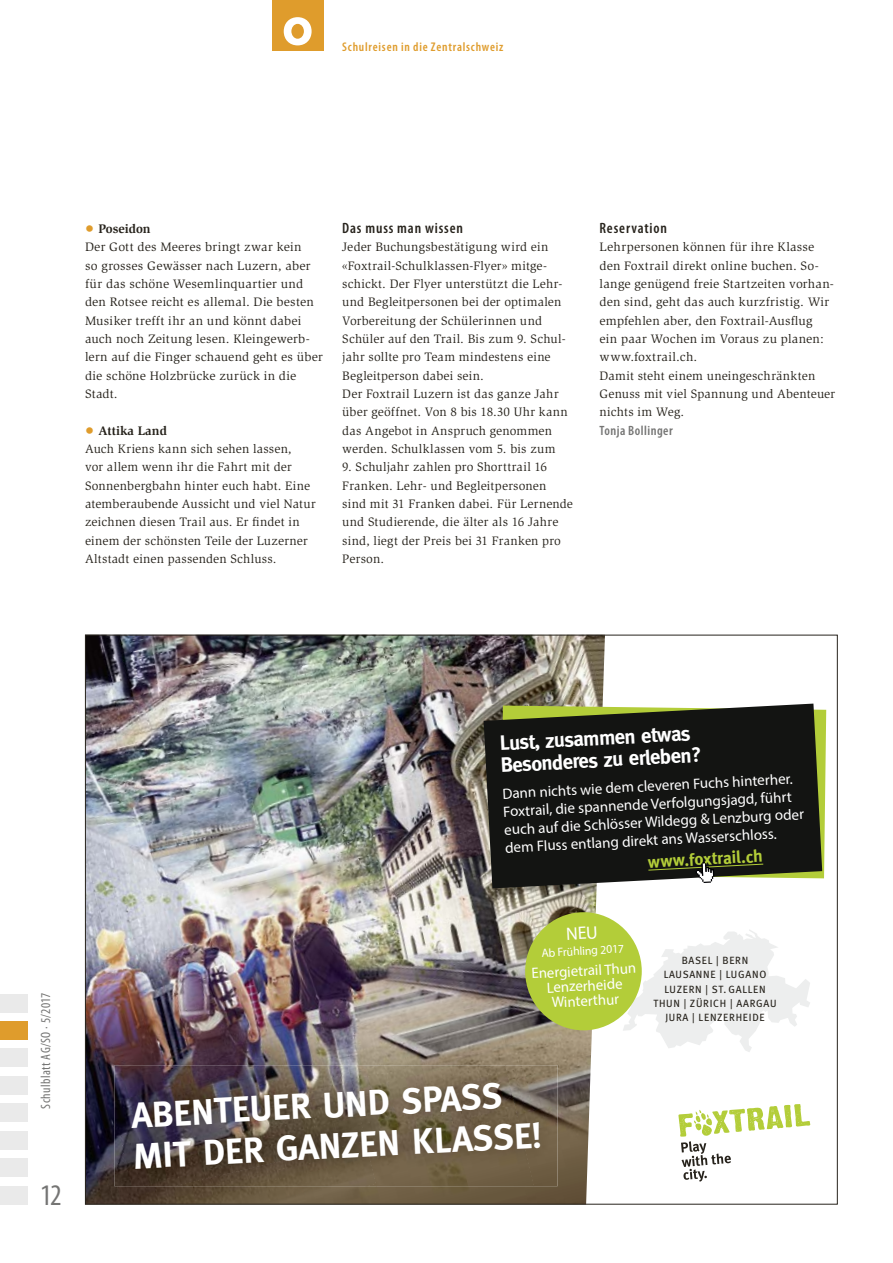
<style>
.page{position:relative;width:893px;height:1263px;background:#fff}
.page>*{position:absolute;margin:0;border:0;box-sizing:border-box;transform-origin:0 0}
.t1{font:800 54px "Futura Std";color:#fff}
.t2{font:700 36px/41px "Meta";color:#fff}
.t3{font:condensed 30px "Myriad Pro";color:#757574}
.t4{font:700 20.85px/22px "Meta";color:#fff}
.t5{font:700 17.1px "Meta";color:#b3cd39}
.t6{font:15px/18px "Myriad Pro";color:#fff}
.t7{font:600 condensed 15px "Myriad Pro";letter-spacing:.055em;color:#27231c}
.t8{font:condensed 13.5px "Myriad Pro";letter-spacing:.03em;color:#757574}
.t9{font:600 condensed 13.5px "Myriad Pro";letter-spacing:.035em;color:#757574}
.t10{font:700 12.75px "Slimbach Std";color:#27231c}
.t11{font:12.6px/18.3px "Slimbach Std";letter-spacing:.015em;color:#27231c}
.t12{font:600 condensed 12.6px "Myriad Pro";letter-spacing:.065em;color:#df9c2c}
.t13{font:12px "Myriad Pro";color:#fff}
.t14{font:10.5px/14.2px "Meta";letter-spacing:.07em;color:#27231c;text-align:center}
.s1{font-weight:400;font-size:18px;color:#df9c2c}
</style>
<div class="page">
<div style="left:272px;top:0;width:51px;height:51px;background:#df9c2c"></div>
<div style="left:0;top:994px;width:28px;height:18px;background:#eaeaea"></div>
<div style="left:0;top:1048px;width:28px;height:19px;background:#eaeaea"></div>
<div style="left:0;top:1076px;width:28px;height:18px;background:#eaeaea"></div>
<div style="left:0;top:1103px;width:28px;height:19px;background:#eaeaea"></div>
<div style="left:0;top:1131px;width:28px;height:18px;background:#eaeaea"></div>
<div style="left:0;top:1186px;width:28px;height:18px;background:#eaeaea"></div>
<div style="left:0;top:1158px;width:28px;height:19px;background:#eaeaea"></div>
<div style="left:0;top:1021px;width:28px;height:18px;background:#df9c2c"></div>
<img style="left:87px;top:637px;width:518px;height:565px">
<img style="left:114px;top:1065px;width:234px;height:121px">
<img style="left:348px;top:1065px;width:157px;height:121px">
<img style="left:505px;top:1065px;width:53px;height:121px">
<img style="left:173px;top:1141px;width:203px;height:45px">
<svg style="left:365px;top:1183px;width:12px;height:3px"></svg>
<svg style="left:678px;top:1104px;width:132px;height:78px"></svg>
<svg style="left:484px;top:704px;width:338px;height:184px;background:#25271f"></svg>
<svg style="left:648px;top:862px;width:116px;height:21px"></svg>
<svg style="left:623px;top:930px;width:187px;height:122px"></svg>
<div style="left:525px;top:912px;width:117px;height:118px;background:#b3cd39;border-radius:50%"></div>
<h1 class="t1" style="left:283px;top:-10px;width:31px">o</h1>
<p class="t12" style="left:342px;top:39px;width:163px">Schulreisen in die Zentralschweiz</p>
<p class="t10" style="left:85px;top:221px;width:67px"><span class="s1">•</span> Poseidon</p>
<p class="t11" style="left:85px;top:238px;width:239px">Der Gott des Meeres bringt zwar kein<br>so grosses Gewässer nach Luzern, aber für das schöne Wesemlinquartier und den Rotsee reicht es allemal. Die besten Musiker trefft ihr an und könnt dabei auch noch Zeitung lesen. Kleingewerb&shy;lern auf die Finger schauend geht es über die schöne Holzbrücke zurück in die Stadt.</p>
<p class="t10" style="left:85px;top:423px;width:83px"><span class="s1">•</span> Attika Land</p>
<p class="t11" style="left:85px;top:440px;width:232px">Auch Kriens kann sich sehen lassen,<br>vor allem wenn ihr die Fahrt mit der Sonnenbergbahn hinter euch habt. Eine atemberaubende Aussicht und viel Natur zeichnen diesen Trail aus. Er findet in einem der schönsten Teile der Luzerner Altstadt einen passenden Schluss.</p>
<p class="t7" style="left:342px;top:219px;width:122px">Das muss man wissen</p>
<p class="t11" style="left:342px;top:238px;width:227px">Jeder Buchungsbestätigung wird ein «Foxtrail-Schulklassen-Flyer» mitge&shy;schickt. Der Flyer unterstützt die Lehr&shy;und Begleitpersonen bei der optimalen Vorbereitung der Schülerinnen und Schüler auf den Trail. Bis zum 9. Schul&shy;jahr sollte pro Team mindestens eine Begleitperson dabei sein.<br>Der Foxtrail Luzern ist das ganze Jahr über geöffnet. Von 8 bis 18.30 Uhr kann das Angebot in Anspruch genommen werden. Schulklassen vom 5. bis zum</p>
<p class="t11" style="left:342px;top:458px;width:232px">9. Schuljahr zahlen pro Shorttrail 16<br>Franken. Lehr- und Begleitpersonen sind mit 31 Franken dabei. Für Lernende und Studierende, die älter als 16 Jahre sind, liegt der Preis bei 31 Franken pro Person.</p>
<p class="t7" style="left:600px;top:219px;width:69px">Reservation</p>
<p class="t11" style="left:600px;top:238px;width:237px">Lehrpersonen können für ihre Klasse den Foxtrail direkt online buchen. So&shy;lange genügend freie Startzeiten vorhan&shy;den sind, geht das auch kurzfristig. Wir empfehlen aber, den Foxtrail-Ausflug<br>ein paar Wochen im Voraus zu planen: www.foxtrail.ch.<br>Damit steht einem uneingeschränkten Genuss mit viel Spannung und Abenteuer nichts im Weg.</p>
<p class="t9" style="left:600px;top:422px;width:75px">Tonja Bollinger</p>
<p class="t8" style="left:38px;top:1109px;width:118px;rotate:-90deg">Schulblatt AG/SO · 5/2017</p>
<h3 class="t3" style="left:40px;top:1176px;width:23px">12</h3>
<h3 class="t4" style="left:499px;top:732px;width:202px;rotate:-3deg">Lust, zusammen etwas<br>Besonderes zu erleben?</h3>
<p class="t6" style="left:502px;top:784px;width:302px;rotate:-3deg">Dann nichts wie dem cleveren Fuchs hinterher.<br>Foxtrail, die spannende Verfolgungsjagd, führt euch auf die Schlösser Wildegg &amp; Lenzburg oder dem Fluss entlang direkt ans Wasserschloss.</p>
<h3 class="t5" style="left:647px;top:852px;width:116px;rotate:-3deg">www.foxtrail.ch</h3>
<p class="t13" style="left:541px;top:945px;width:84px;rotate:-3deg">Ab Frühling 2017</p>
<p class="t6" style="left:531px;top:966px;width:106px;line-height:15px;text-align:center;rotate:-3deg">Energietrail Thun<br>Lenzerheide<br>Winterthur</p>
<p class="t14" style="left:653px;top:953px;width:125px">BASEL | BERN<br>LAUSANNE | LUGANO<br>LUZERN | ST.GALLEN<br>THUN | ZÜRICH | AARGAU<br>JURA | LENZERHEIDE</p>
<h2 class="t2" style="left:130px;top:1095px;width:410px;rotate:-3deg">ABENTEUER UND SPASS<br>MIT DER GANZEN KLASSE!</h2>
</div>
